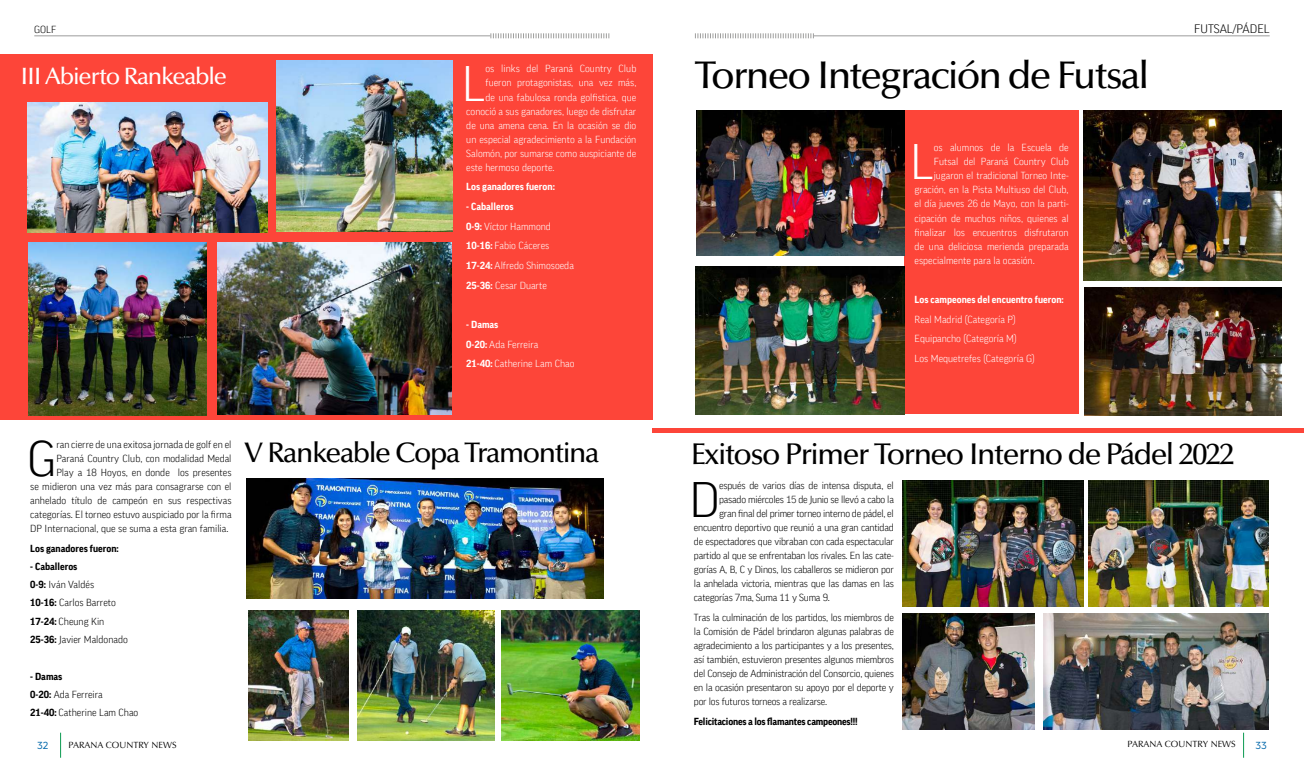
<style>
.page{position:relative;width:1304px;height:766px;background:#fff}
.page>*{position:absolute;margin:0;border:0;box-sizing:border-box;transform-origin:0 0}
.t1{font:300 48.6px "FF Good Pro";color:#000}
.t2{font:300 48.6px "FF Good Pro";color:#fff}
.t3{font:500 38.8px "Optima LT Std";letter-spacing:-.05em;color:#000}
.t4{font:500 30.1px "Optima LT Std";letter-spacing:-.05em;color:#000}
.t5{font:500 28.4px "Optima LT Std";letter-spacing:-.05em;color:#000}
.t6{font:500 23.7px "Optima LT Std";letter-spacing:-.05em;color:#fff}
.t7{font:300 12px "FF Good Pro";color:#000}
.t8{font:300 10px/19.7px "FF Good Pro";color:#fff}
.t9{font:300 10px/14px "FF Good Pro";letter-spacing:-.02em;color:#000;text-align:justify}
.t10{font:300 10px/18.3px "FF Good Pro";color:#000}
.t11{font:700 10px "FF Good Pro";color:#fff}
.t12{font:700 10px "FF Good Pro";letter-spacing:-.02em;color:#000}
.t13{font:700 10px "FF Good Pro";color:#000}
.t14{font:10px "Uni Neue";color:#066aac}
.t15{font:9px "Optima LT Std";color:#000}
.s1{font-weight:700}
</style>
<div class="page">
<svg style="left:60px;top:732px;width:1px;height:25px"></svg>
<svg style="left:1243px;top:732px;width:1px;height:25px"></svg>
<hr style="left:34px;top:35px;width:456px;height:1px;background:#9d9d9c">
<svg style="left:490px;top:33px;width:119px;height:5px"></svg>
<hr style="left:814px;top:35px;width:456px;height:1px;background:#9d9d9c">
<svg style="left:695px;top:33px;width:119px;height:5px"></svg>
<hr style="left:652px;top:428px;width:652px;height:4px;background:#fd4539">
<div style="left:0;top:54px;width:653px;height:366px;background:#fd4539"></div>
<div style="left:904px;top:111px;width:175px;height:303px;background:#fd4539"></div>
<img style="left:27px;top:103px;width:241px;height:130px">
<img style="left:29px;top:242px;width:178px;height:173px">
<img style="left:217px;top:242px;width:234px;height:172px">
<img style="left:276px;top:60px;width:176px;height:171px">
<img style="left:357px;top:610px;width:138px;height:130px">
<img style="left:249px;top:610px;width:100px;height:130px">
<img style="left:502px;top:610px;width:137px;height:130px">
<img style="left:246px;top:478px;width:357px;height:120px">
<img style="left:903px;top:480px;width:180px;height:126px">
<img style="left:903px;top:613px;width:132px;height:116px">
<img style="left:1043px;top:613px;width:226px;height:116px">
<img style="left:1088px;top:480px;width:181px;height:126px">
<img style="left:696px;top:111px;width:208px;height:144px">
<img style="left:695px;top:266px;width:209px;height:148px">
<img style="left:1084px;top:287px;width:198px;height:128px">
<img style="left:1084px;top:111px;width:198px;height:169px">
<p class="t9" style="left:34px;top:22px;width:24px">GOLF</p>
<h3 class="t6" style="left:20px;top:62px;width:208px">III Abierto Rankeable</h3>
<h1 class="t2" style="left:462px;top:55px;width:25px">L</h1>
<p class="t8" style="left:486px;top:59px;width:152px">os links del Paraná Country Club</p>
<p class="t8" style="left:486px;top:73px;width:152px">fueron protagonistas, una vez más,</p>
<p class="t8" style="left:486px;top:87px;width:152px">de una fabulosa ronda golfistica, que</p>
<p class="t8" style="left:466px;top:101px;width:172px">conoció a sus ganadores, luego de disfrutar</p>
<p class="t8" style="left:466px;top:115px;width:172px">de una amena cena. En la ocasión se dio</p>
<p class="t8" style="left:466px;top:129px;width:172px">un especial agradecimiento a la Fundación</p>
<p class="t8" style="left:466px;top:143px;width:172px">Salomón, por sumarse como auspiciante de</p>
<p class="t8" style="left:466px;top:157px;width:90px">este hermoso deporte.</p>
<p class="t11" style="left:466px;top:181px;width:90px">Los ganadores fueron:</p>
<p class="t8" style="left:466px;top:196px;width:109px"><span class="s1">- Caballeros<br>0-9:</span> Víctor Hammond<br><span class="s1">10-16:</span> Fabio Cáceres<br><span class="s1">17-24:</span> Alfredo Shimosoeda<br><span class="s1">25-36:</span> Cesar Duarte</p>
<p class="t8" style="left:466px;top:314px;width:110px"><span class="s1">- Damas<br>0-20:</span> Ada Ferreira<br><span class="s1">21-40:</span> Catherine Lam Chao</p>
<h2 class="t3" style="left:695px;top:53px;width:456px">Torneo Integración de Futsal</h2>
<h1 class="t2" style="left:910px;top:134px;width:25px">L</h1>
<p class="t8" style="left:934px;top:138px;width:136px">os alumnos de la Escuela de</p>
<p class="t8" style="left:934px;top:152px;width:136px">Futsal del Paraná Country Club</p>
<p class="t8" style="left:934px;top:166px;width:136px">jugaron el tradicional Torneo Inte-</p>
<p class="t8" style="left:915px;top:180px;width:156px">gración, en la Pista Multiuso del Club,</p>
<p class="t8" style="left:915px;top:194px;width:156px">el día jueves 26 de Mayo, con la parti-</p>
<p class="t8" style="left:915px;top:208px;width:156px">cipación de muchos niños, quienes al</p>
<p class="t8" style="left:915px;top:222px;width:156px">finalizar los encuentros disfrutaron</p>
<p class="t8" style="left:915px;top:236px;width:156px">de una deliciosa merienda preparada</p>
<p class="t8" style="left:915px;top:250px;width:122px">especialmente para la ocasión.</p>
<p class="t11" style="left:915px;top:293px;width:151px">Los campeones del encuentro fueron:</p>
<p class="t8" style="left:915px;top:309px;width:122px">Real Madrid (Categoría P)<br>Equipancho (Categoría M)<br>Los Mequetrefes (Categoría G)</p>
<p class="t7" style="left:1194px;top:22px;width:77px">FUTSAL/PÁDEL</p>
<h1 class="t1" style="left:27px;top:430px;width:31px">G</h1>
<p class="t10" style="left:56px;top:435px;width:177px">ran cierre de una exitosa jornada de golf en el</p>
<p class="t10" style="left:56px;top:449px;width:177px">Paraná Country Club, con modalidad Medal</p>
<p class="t10" style="left:56px;top:463px;width:177px">Play a 18 Hoyos, en donde los presentes</p>
<p class="t10" style="left:30px;top:477px;width:203px">se midieron una vez más para consagrarse con el</p>
<p class="t10" style="left:30px;top:491px;width:203px">anhelado título de campeón en sus respectivas</p>
<p class="t10" style="left:30px;top:505px;width:203px">categorías. El torneo estuvo auspiciado por la firma</p>
<p class="t10" style="left:30px;top:519px;width:200px">DP Internacional, que se suma a esta gran familia.</p>
<p class="t13" style="left:30px;top:542px;width:90px">Los ganadores fueron:</p>
<p class="t10" style="left:30px;top:557px;width:99px"><span class="s1">- Caballeros<br>0-9:</span> Iván Valdés<br><span class="s1">10-16:</span> Carlos Barreto<br><span class="s1">17-24:</span> Cheung Kin<br><span class="s1">25-36:</span> Javier Maldonado</p>
<p class="t10" style="left:30px;top:666px;width:110px"><span class="s1">- Damas<br>0-20:</span> Ada Ferreira<br><span class="s1">21-40:</span> Catherine Lam Chao</p>
<h3 class="t5" style="left:244px;top:437px;width:357px">V Rankeable Copa Tramontina</h3>
<h3 class="t4" style="left:691px;top:436px;width:545px">Exitoso Primer Torneo Interno de Pádel 2022</h3>
<h1 class="t1" style="left:690px;top:471px;width:32px">D</h1>
<p class="t9" style="left:719px;top:478px;width:176px">espués de varios días de intensa disputa, el</p>
<p class="t9" style="left:719px;top:492px;width:176px">pasado miércoles 15 de Junio se llevó a cabo la</p>
<p class="t9" style="left:719px;top:506px;width:176px">gran final del primer torneo interno de pádel, el</p>
<p class="t9" style="left:694px;top:520px;width:201px">encuentro deportivo que reunió a una gran cantidad</p>
<p class="t9" style="left:694px;top:534px;width:201px">de espectadores que vibraban con cada espectacular</p>
<p class="t9" style="left:694px;top:548px;width:201px">partido al que se enfrentaban los rivales. En las cate-</p>
<p class="t9" style="left:694px;top:562px;width:201px">gorías A, B, C y Dinos, los caballeros se midieron por</p>
<p class="t9" style="left:694px;top:576px;width:201px">la anhelada victoria, mientras que las damas en las</p>
<p class="t9" style="left:694px;top:590px;width:137px">categorías 7ma, Suma 11 y Suma 9.</p>
<p class="t9" style="left:694px;top:610px;width:201px">Tras la culminación de los partidos, los miembros de la Comisión de Pádel brindaron algunas palabras de agradecimiento a los participantes y a los presentes, así también, estuvieron presentes algunos miembros del Consejo de Administración del Consorcio, quienes en la ocasión presentaron su apoyo por el deporte y por los futuros torneos a realizarse.</p>
<p class="t12" style="left:694px;top:715px;width:165px">Felicitaciones a los flamantes campeones!!!</p>
<p class="t14" style="left:37px;top:738px;width:13px">32</p>
<p class="t15" style="left:69px;top:739px;width:110px">PARANA COUNTRY NEWS</p>
<p class="t15" style="left:1128px;top:739px;width:110px">PARANA COUNTRY NEWS</p>
<p class="t14" style="left:1255px;top:738px;width:13px">33</p>
</div>
